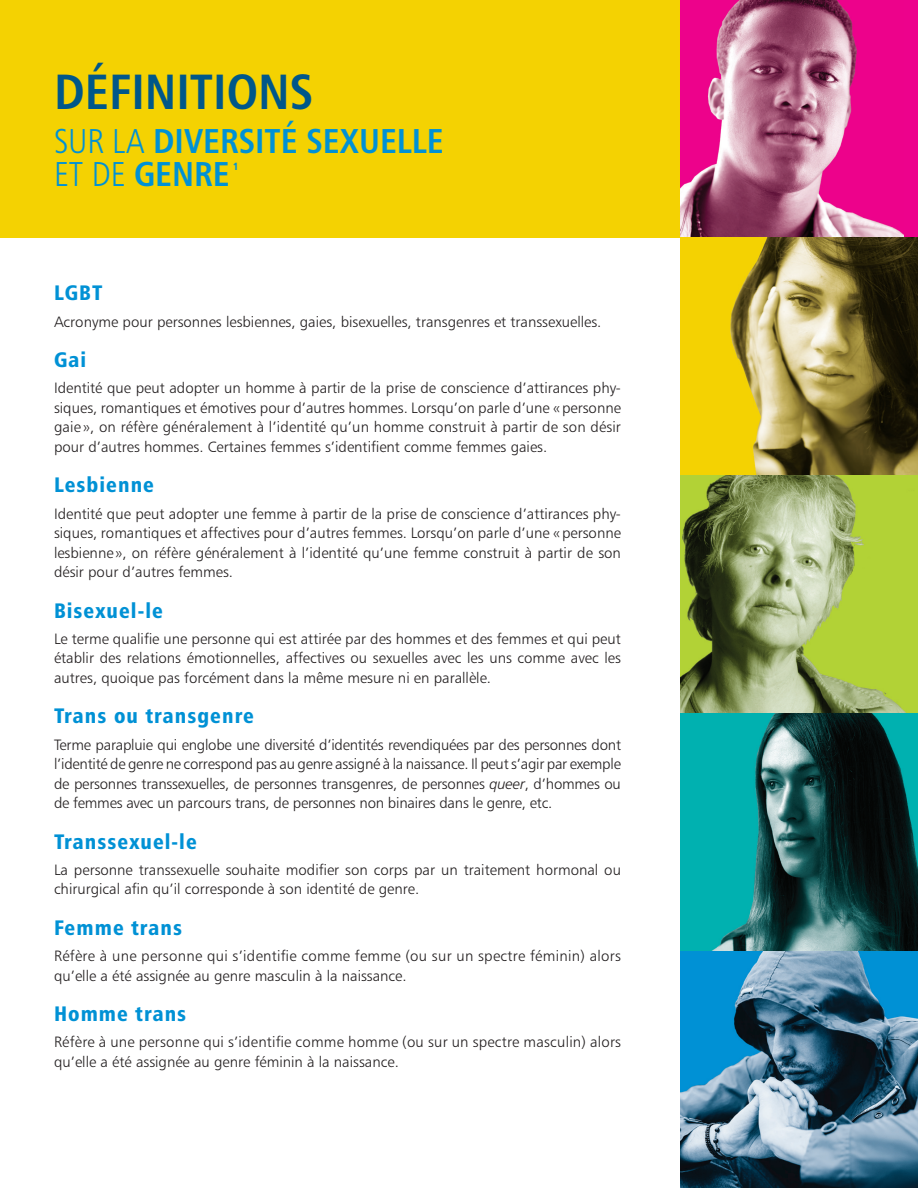
<style>
.page{position:relative;width:918px;height:1188px;background:#fff}
.page>*{position:absolute;margin:0;border:0;box-sizing:border-box;transform-origin:0 0}
.t1{font:49.5px "Humanist 777 BT Bold Condensed B";color:#005789}
.t2{font:34.5px/33px "Humanist 777 BT Bold Condensed B";color:#0091d5}
.t3{font:21px "Humanist 777 BT Black Condensed B";letter-spacing:.05em;color:#0091d5}
.t4{font:15px/19.5px "Humanist 777 BT Light B";color:#231f20;text-align:justify}
.t5{font:15px/19.5px "Humanist 777 BT Light B";letter-spacing:.02em;color:#231f20}
.t6{font:10.5px "Humanist 777 BT Black Condensed B";color:#0091d5}
.s1{font-family:"Humanist 777 BT Light Condensed B"}
.s2{font-family:"Humanist 777 BT Light Italic B"}
</style>
<div class="page">
<div style="left:0;top:0;width:918px;height:238px;background:#f4d202"></div>
<div style="left:680px;top:0;width:238px;height:238px;background:#ed028c"></div>
<img style="left:680px;top:0;width:223px;height:238px">
<img style="left:680px;top:475px;width:238px;height:713px">
<svg style="left:680px;top:238px;width:238px;height:237px"></svg>
<svg style="left:680px;top:713px;width:238px;height:237px"></svg>
<h1 class="t1" style="left:54px;top:61px;width:261px">DÉFINITIONS</h1>
<h2 class="t2" style="left:54px;top:124px;width:391px"><span class="s1">SUR LA</span> DIVERSITÉ SEXUELLE<br><span class="s1">ET DE</span> GENRE</h2>
<p class="t6" style="left:233px;top:159px;width:7px">1</p>
<h3 class="t3" style="left:54px;top:280px;width:50px">LGBT</h3>
<p class="t4" style="left:54px;top:311px;width:549px">Acronyme pour personnes lesbiennes, gaies, bisexuelles, transgenres et transsexuelles.</p>
<h3 class="t3" style="left:54px;top:346px;width:34px">Gai</h3>
<p class="t4" style="left:54px;top:378px;width:569px">Identité que peut adopter un homme à partir de la prise de conscience d’attirances phy&shy;siques, romantiques et émotives pour d’autres hommes. Lorsqu’on parle d’une «personne gaie », on réfère généralement à l’identité qu’un homme construit à partir de son désir pour d’autres hommes. Certaines femmes s’identifient comme femmes gaies.</p>
<h3 class="t3" style="left:54px;top:472px;width:102px">Lesbienne</h3>
<p class="t4" style="left:54px;top:503px;width:569px">Identité que peut adopter une femme à partir de la prise de conscience d’attirances phy&shy;siques, romantiques et affectives pour d’autres femmes. Lorsqu’on parle d’une «personne lesbienne », on réfère généralement à l’identité qu’une femme construit à partir de son désir pour d’autres femmes.</p>
<h3 class="t3" style="left:54px;top:597px;width:110px">Bisexuel-le</h3>
<p class="t4" style="left:54px;top:629px;width:568px">Le terme qualifie une personne qui est attirée par des hommes et des femmes et qui peut établir des relations émotionnelles, affectives ou sexuelles avec les uns comme avec les autres, quoique pas forcément dans la même mesure ni en parallèle.</p>
<h3 class="t3" style="left:54px;top:703px;width:202px">Trans ou transgenre</h3>
<p class="t4" style="left:54px;top:734px;width:569px">Terme parapluie qui englobe une diversité d’identités revendiquées par des personnes dont l’identité de genre ne correspond pas au genre assigné à la naissance. Il peut s’agir par exemple de personnes transsexuelles, de personnes transgenres, de personnes <span class="s2">queer</span>, d’hommes ou de femmes avec un parcours trans, de personnes non binaires dans le genre, etc.</p>
<h3 class="t3" style="left:54px;top:828px;width:144px">Transsexuel-le</h3>
<p class="t4" style="left:54px;top:860px;width:569px">La personne transsexuelle souhaite modifier son corps par un traitement hormonal ou chirurgical afin qu’il corresponde à son identité de genre.</p>
<h3 class="t3" style="left:54px;top:914px;width:130px">Femme trans</h3>
<p class="t5" style="left:54px;top:946px;width:569px">Réfère à une personne qui s’identifie comme femme (ou sur un spectre féminin) alors qu’elle a été assignée au genre masculin à la naissance.</p>
<h3 class="t3" style="left:54px;top:1000px;width:134px">Homme trans</h3>
<p class="t4" style="left:54px;top:1032px;width:569px">Réfère à une personne qui s’identifie comme homme (ou sur un spectre masculin) alors qu’elle a été assignée au genre féminin à la naissance.</p>
</div>
